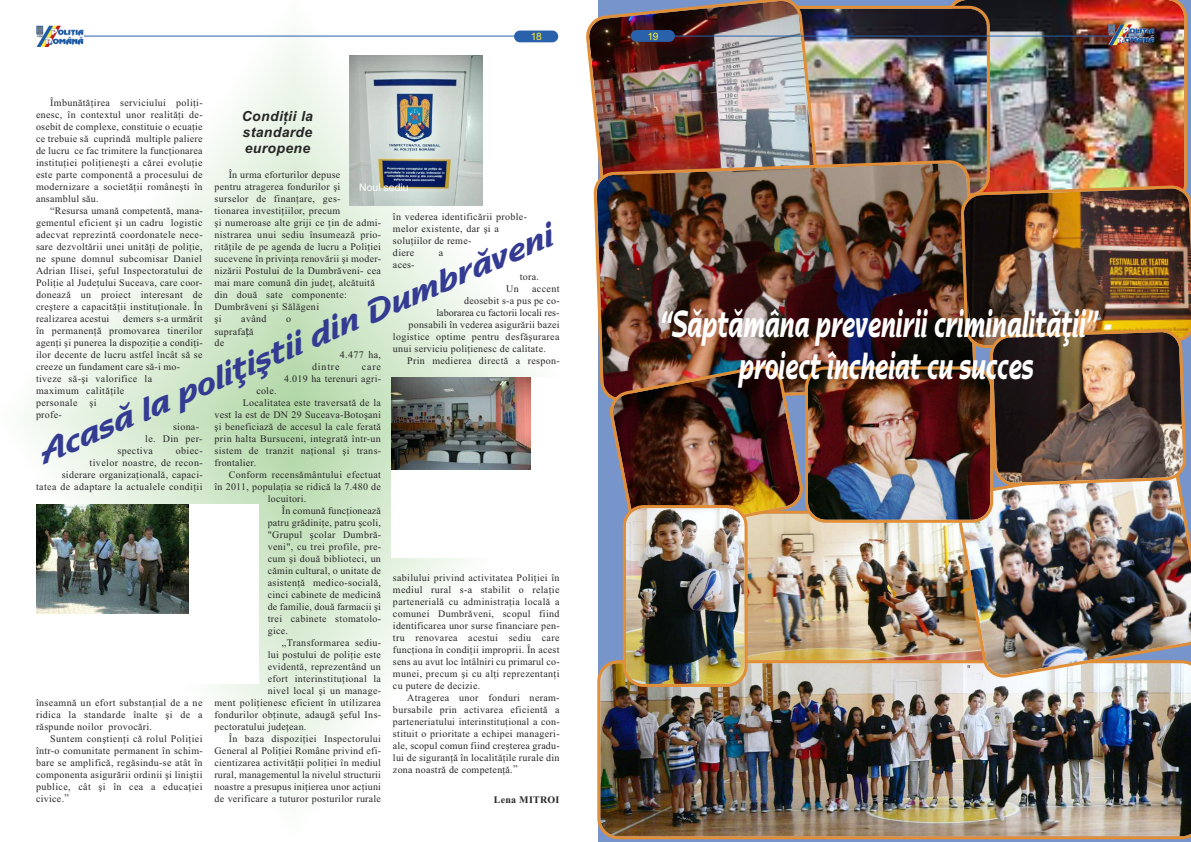
<style>
.page{position:relative;width:1191px;height:842px;background:#fff}
.page>*{position:absolute;margin:0;border:0;box-sizing:border-box;transform-origin:0 0}
.t1{font:700 39px/42px "Nadianne Rom";color:#fff;text-align:center;scale:.59 1}
.t2{font:italic 700 32.6px "Nadianne Rom";color:#333b92}
.t3{font:italic 700 14px/16px "Arial";letter-spacing:.025em;color:#272627;text-align:justify}
.t4{font:11.4px "Bucuresti";color:#fff12a}
.t5{font:10.5px "Arial";color:#fff}
.t6{font:10px/12px "Times New Roman OF";letter-spacing:.03em;color:#272627;text-align:justify}
.t7{font:10px "Times New Roman OF";letter-spacing:.005em;color:#272627}
.t8{font:10px "Times New Roman OF Bold";letter-spacing:.025em;color:#272627}
.s1{font-family:"Tahoma"}
</style>
<div class="page">
<svg style="left:24px;top:29px;width:535px;height:771px"></svg>
<img style="left:946px;top:0;width:241px;height:185px">
<img style="left:818px;top:6px;width:172px;height:179px">
<img style="left:586px;top:0;width:232px;height:160px">
<img style="left:593px;top:160px;width:383px;height:242px">
<img style="left:597px;top:660px;width:594px;height:179px">
<img style="left:608px;top:185px;width:583px;height:502px">
<hr style="left:669px;top:36px;width:443px;height:1px;background:#2a61ab">
<div style="left:630px;top:30px;width:45px;height:12px;background:#2a61ab;border-radius:6px"></div>
<img style="left:1108px;top:24px;width:46px;height:21px">
<hr style="left:55px;top:36px;width:459px;height:1px;background:#2a61ab">
<div style="left:514px;top:31px;width:44px;height:11px;background:#2a61ab;border-radius:6px"></div>
<img style="left:36px;top:25px;width:47px;height:23px">
<div style="left:349px;top:55px;width:210px;height:149px;background:#fff"></div>
<img style="left:349px;top:55px;width:133px;height:150px">
<div style="left:36px;top:505px;width:223px;height:179px;background:#fff"></div>
<img style="left:36px;top:505px;width:152px;height:108px">
<div style="left:391px;top:377px;width:200px;height:181px;background:#fff"></div>
<img style="left:391px;top:377px;width:139px;height:93px">
<p class="t4" style="left:530px;top:29px;width:13px">18</p>
<p class="t4" style="left:647px;top:29px;width:13px">19</p>
<p class="t6" style="left:36px;top:97px;width:168px;text-indent:14px">Îmbunătăţirea serviciului poliţi&shy;enesc, în contextul unor realităţi de&shy;osebit de complexe, constituie o ecuaţie ce trebuie să cuprindă multiple paliere de lucru ce fac trimitere la funcţionarea instituţiei poliţieneşti a cărei evoluţie este parte componentă a procesului de modernizare a societăţii româneşti în ansamblul său.</p>
<p class="t6" style="left:36px;top:205px;width:168px;text-indent:14px">“Resursa umană competentă, mana&shy;gementul eficient şi un cadru logistic adecvat reprezintă coordonatele nece&shy;sare dezvoltării unei unităţi de poliţie, ne spune domnul subcomisar Daniel Adrian Ilisei, şeful Inspectoratului de Poliţie al Judeţului Suceava, care coor&shy;donează un proiect interesant de creştere a capacităţii instituţionale. În realizarea acestui</p>
<h3 class="t3" style="left:242px;top:108px;width:73px">Condiţii la standarde europene</h3>
<p class="t6" style="left:214px;top:169px;width:168px;text-align:left;text-indent:14px">În urma eforturilor depuse<br>pentru atragerea fondurilor şi<br>surselor de finanţare, ges-<br>tionarea investiţiilor, precum<br>şi numeroase alte griji ce ţin de admi&shy;nistrarea unui sediu însumează prio&shy;rităţile de pe agenda de lucru a Poliţiei sucevene în privinţa renovării şi moder&shy;nizării Postului de la Dumbrăveni- cea mai mare comună din judeţ, alcătuită din două sate componente:<br>Dumbrăveni şi Sălăgeni<br>şi</p>
<p class="t5" style="left:359px;top:181px;width:51px">Noul sediu</p>
<p class="t6" style="left:393px;top:211px;width:135px;text-align:left">în vederea identificării proble&shy;melor existente, dar şi a soluţiilor de reme-<br>diere</p>
<h2 class="t2" style="left:30px;top:436px;width:559px;rotate:-23deg">Acas` la poli]i[tii din Dumbr`veni</h2>
<p class="t6" style="left:439px;top:247px;width:6px">a</p>
<p class="t6" style="left:393px;top:259px;width:23px">aces-</p>
<p class="t6" style="left:520px;top:271px;width:21px">tora.</p>
<p class="t6" style="left:506px;top:283px;width:14px">Un</p>
<p class="t6" style="left:532px;top:283px;width:29px">accent</p>
<p class="t6" style="left:464px;top:295px;width:97px">deosebit s-a pus pe co-</p>
<p class="t7" style="left:436px;top:307px;width:125px">laborarea cu factorii locali res-</p>
<p class="t6" style="left:408px;top:319px;width:152px">ponsabili în vederea asigurării bazei</p>
<p class="t6" style="left:393px;top:331px;width:168px">logistice optime pentru desfăşurarea</p>
<p class="t6" style="left:393px;top:343px;width:154px">unui serviciu poliţienesc de calitate.</p>
<p class="t6" style="left:407px;top:355px;width:154px">Prin medierea directă a respon-</p>
<p class="t6" style="left:123px;top:313px;width:81px">demers s-a urmărit</p>
<p class="t6" style="left:36px;top:325px;width:168px">în permanenţă promovarea tinerilor</p>
<p class="t6" style="left:36px;top:337px;width:168px">agenţi şi punerea la dispoziţie a condiţi-</p>
<p class="t6" style="left:36px;top:349px;width:168px">ilor decente de lucru astfel încât să se</p>
<p class="t6" style="left:36px;top:361px;width:146px">creeze un fundament care să-i mo-</p>
<p class="t6" style="left:36px;top:373px;width:118px">tiveze să-şi valorifice la</p>
<p class="t6" style="left:36px;top:385px;width:90px">maximum calităţile</p>
<p class="t6" style="left:36px;top:397px;width:62px">personale şi</p>
<p class="t6" style="left:36px;top:409px;width:27px">profe-</p>
<p class="t6" style="left:173px;top:421px;width:27px">siona-</p>
<p class="t6" style="left:145px;top:433px;width:59px">le. Din per-</p>
<p class="t6" style="left:117px;top:445px;width:37px">spectiva</p>
<p class="t6" style="left:241px;top:313px;width:27px">având</p>
<p class="t6" style="left:286px;top:313px;width:6px">o</p>
<p class="t6" style="left:214px;top:326px;width:41px;line-height:11.4px">suprafa<span class="s1">ț</span>ă de</p>
<p class="t6" style="left:340px;top:349px;width:43px">4.477 ha,</p>
<p class="t6" style="left:312px;top:361px;width:29px">dintre</p>
<p class="t6" style="left:284px;top:361px;width:99px;text-align:right">care<br>4.019 ha terenuri agri-</p>
<p class="t6" style="left:256px;top:385px;width:22px">cole.</p>
<p class="t6" style="left:243px;top:397px;width:140px">Localitatea este traversată de la</p>
<p class="t6" style="left:214px;top:409px;width:168px">vest la est de DN 29 Suceava-Botoşani</p>
<p class="t6" style="left:214px;top:421px;width:168px">şi beneficiază de accesul la cale ferată</p>
<p class="t6" style="left:214px;top:433px;width:168px">prin halta Bursuceni, integrată într-un</p>
<p class="t6" style="left:214px;top:445px;width:168px">sistem de tranzit naţional şi trans-</p>
<p class="t6" style="left:214px;top:457px;width:43px">frontalier.</p>
<p class="t6" style="left:229px;top:469px;width:154px">Conform recensământului efectuat</p>
<p class="t6" style="left:214px;top:481px;width:168px">în 2011, populaţia se ridică la 7.480 de</p>
<p class="t6" style="left:268px;top:493px;width:40px">locuitori.</p>
<p class="t6" style="left:282px;top:505px;width:101px">În comună funcţionează</p>
<p class="t6" style="left:268px;top:517px;width:115px">patru grădiniţe, patru şcoli,</p>
<p class="t6" style="left:268px;top:529px;width:115px">"Grupul şcolar Dumbră-</p>
<p class="t6" style="left:268px;top:541px;width:115px">veni", cu trei profile, pre-</p>
<p class="t6" style="left:268px;top:553px;width:115px">cum şi două biblioteci, un</p>
<p class="t6" style="left:268px;top:565px;width:115px">cămin cultural, o unitate de</p>
<p class="t6" style="left:268px;top:577px;width:115px">asistenţă medico-socială,</p>
<p class="t6" style="left:268px;top:589px;width:115px">cinci cabinete de medicină</p>
<p class="t6" style="left:268px;top:601px;width:115px">de familie, două farmacii şi</p>
<p class="t6" style="left:268px;top:613px;width:115px">trei cabinete stomatolo-</p>
<p class="t6" style="left:268px;top:625px;width:22px">gice.</p>
<p class="t6" style="left:282px;top:637px;width:101px">„Transformarea sediu-</p>
<p class="t6" style="left:268px;top:649px;width:115px">lui postului de poliţie este</p>
<p class="t6" style="left:268px;top:661px;width:115px">evidentă, reprezentând un</p>
<p class="t6" style="left:268px;top:673px;width:115px">efort interinstituţional la</p>
<p class="t6" style="left:268px;top:685px;width:115px">nivel local şi un manage-</p>
<p class="t6" style="left:214px;top:697px;width:168px">ment poliţienesc eficient în utilizarea</p>
<p class="t6" style="left:214px;top:709px;width:168px">fondurilor obţinute, adaugă şeful Ins-</p>
<p class="t6" style="left:214px;top:721px;width:93px">pectoratului judeţean.</p>
<p class="t6" style="left:229px;top:733px;width:154px">În baza dispoziţiei Inspectorului</p>
<p class="t6" style="left:214px;top:745px;width:168px">General al Poliţiei Române privind efi-</p>
<p class="t6" style="left:214px;top:757px;width:168px">cientizarea activităţii poliţiei în mediul</p>
<p class="t6" style="left:214px;top:769px;width:168px">rural, managementul la nivelul structurii</p>
<p class="t6" style="left:214px;top:781px;width:168px">noastre a presupus iniţierea unor acţiuni</p>
<p class="t6" style="left:214px;top:793px;width:168px">de verificare a tuturor posturilor rurale</p>
<p class="t6" style="left:36px;top:445px;width:168px;text-align:right">obiec-<br>tivelor noastre, de recon-<br>siderare organizaţională, capaci-<br>tatea de adaptare la actualele condiţii</p>
<p class="t6" style="left:393px;top:571px;width:168px">sabilului privind activitatea Poliţiei în mediul rural s-a stabilit o relaţie partenerială cu administraţia locală a comunei Dumbrăveni, scopul fiind identificarea unor surse financiare pen&shy;tru renovarea acestui sediu care funcţiona în condiţii improprii. În acest sens au avut loc întâlniri cu primarul co&shy;munei, precum şi cu alţi reprezentanţi cu putere de decizie.</p>
<p class="t6" style="left:393px;top:691px;width:168px;text-indent:14px">Atragerea unor fonduri neram&shy;bursabile prin activarea eficientă a parteneriatului interinstituţional a con&shy;stituit o prioritate a echipei manageri&shy;ale, scopul comun fiind creşterea gradu&shy;lui de siguranţă în localităţile rurale din zona noastră de competenţă.”</p>
<p class="t8" style="left:494px;top:793px;width:67px">Lena MITROI</p>
<p class="t6" style="left:36px;top:697px;width:168px">înseamnă un efort substanţial de a ne ridica la standarde înalte şi de a răspunde noilor provocări.</p>
<p class="t6" style="left:36px;top:733px;width:168px;text-indent:14px">Suntem conştienţi că rolul Poliţiei într-o comunitate permanent în schim&shy;bare se amplifică, regăsindu-se atât în componenta asigurării ordinii şi liniştii publice, cât şi în cea a educaţiei civice.”</p>
<h1 class="t1" style="left:660px;top:302px;width:767px">“S`pt`mâna prevenirii criminalit`]ii” - proiect \ncheiat cu succes</h1>
</div>
